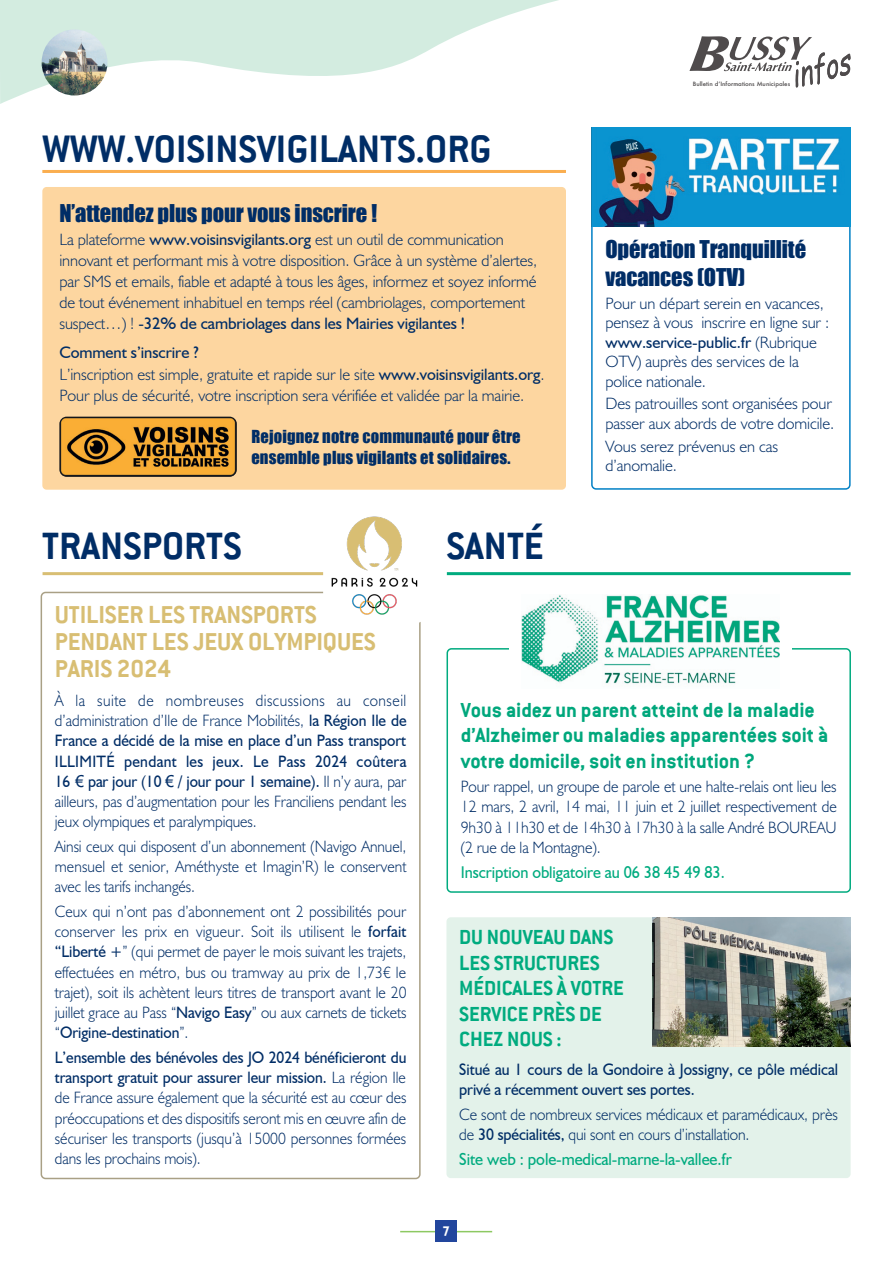
<style>
.page{position:relative;width:893px;height:1263px;background:#fff}
.page>*{position:absolute;margin:0;border:0;box-sizing:border-box;transform-origin:0 0}
.t1{font:700 42px "Conduit ITC";color:#002d66}
.t2{font:700 27px/27px "Conduit ITC";letter-spacing:-.005em;color:#d8be73}
.t3{font:700 22.5px/25.5px "Conduit ITC";letter-spacing:-.005em;color:#00a77c}
.t4{font:22.5px/28.5px "Impact";letter-spacing:-.005em;color:#002d66}
.t5{font:700 22.5px/25.5px "Conduit ITC";letter-spacing:-.005em;color:#00ab7f}
.t6{font:17.25px "Humanist 521 BT";letter-spacing:-.005em;color:#00ab7f;scale:.95 1}
.t7{font:17.1px "Humanist 521 BT";letter-spacing:-.005em;color:#00ab7f;scale:.95 1}
.t8{font:300 16.5px/20.2px "Humanist 521 BT";letter-spacing:-.005em;color:#002d66;text-align:justify;scale:.94 1}
.t9{font:300 16.5px/21px "Humanist 521 BT";letter-spacing:-.005em;color:#002d66}
.t10{font:300 16.5px/20.2px "Humanist 521 BT";letter-spacing:-.005em;color:#002d66;text-align:justify;scale:.95 1}
.t11{font:16.5px/20.2px "Humanist 521 BT";color:#002d66;scale:.95 1}
.t12{font:16.5px/21px "Impact";letter-spacing:.01em;color:#002d66}
.t13{font:700 13.95px "Humanist 521 BT";color:#fff;scale:.9 1}
.t14{font:500 5.7px "Futura";color:#231f20;scale:1.08 1}
.s1{font-weight:400}
.s2{font-family:"Arial";font-weight:400}
</style>
<div class="page">
<hr style="left:400px;top:1230px;width:92px;height:2px;background:#8dc962">
<div style="left:435px;top:1220px;width:22px;height:21px;background:#22469d"></div>
<svg style="left:5px;top:0;width:846px;height:102px"></svg>
<img style="left:42px;top:29px;width:65px;height:66px;border-radius:33px">
<svg style="left:689px;top:36px;width:161px;height:51px"></svg>
<div style="left:42px;top:187px;width:524px;height:302px;background:#fdd6a0;border-radius:4px"></div>
<div style="left:591px;top:187px;width:259px;height:302px;border:2px solid #0080c5;border-radius:4px"></div>
<div style="left:446px;top:648px;width:405px;height:244px;border:2px solid #00ab7f;border-radius:4px"></div>
<hr style="left:42px;top:170px;width:524px;height:3px;background:#faae4f">
<img style="left:59px;top:416px;width:178px;height:61px">
<div style="left:509px;top:587px;width:282px;height:109px;background:#fff"></div>
<img style="left:521px;top:595px;width:258px;height:89px">
<div style="left:446px;top:917px;width:404px;height:261px;background:#e3f2ea;border-radius:4px"></div>
<img style="left:653px;top:917px;width:197px;height:129px">
<div style="left:41px;top:591px;width:379px;height:588px;border:2px solid #a9a085;border-radius:4px"></div>
<hr style="left:43px;top:572px;width:377px;height:3px;background:#d8be73">
<hr style="left:447px;top:572px;width:403px;height:3px;background:#00ab7f">
<div style="left:323px;top:508px;width:102px;height:115px;background:#fff;border-radius:9px"></div>
<img style="left:331px;top:516px;width:87px;height:99px">
<img style="left:591px;top:127px;width:259px;height:100px">
<svg style="left:0;top:0;width:5px;height:104px"></svg>
<h1 class="t1" style="left:42px;top:124px;width:450px">WWW.VOISINSVIGILANTS.ORG</h1>
<h3 class="t4" style="left:59px;top:198px;width:319px">N’attendez plus pour vous inscrire !</h3>
<p class="t9" style="left:59px;top:228px;width:479px">La plateforme <span class="s1">www.voisinsvigilants.org</span> est un outil de communication innovant et performant mis à votre disposition. Grâce à un système d’alertes, par SMS et emails, fiable et adapté à tous les âges, informez et soyez informé de tout événement inhabituel en temps réel (cambriolages, comportement suspect…) ! <span class="s1">-32% de cambriolages dans les Mairies vigilantes !</span></p>
<p class="t9" style="left:59px;top:342px;width:487px"><span class="s1">Comment s’inscrire ?<br></span>L’inscription est simple, gratuite et rapide sur le site <span class="s1">www.voisinsvigilants.org</span>.<br>Pour plus de sécurité, votre inscription sera vérifiée et validée par la mairie.</p>
<p class="t12" style="left:251px;top:425px;width:271px">Rejoignez notre communauté pour être ensemble plus vigilants et solidaires.</p>
<h1 class="t1" style="left:42px;top:521px;width:201px">TRANSPORTS</h1>
<h1 class="t1" style="left:446px;top:521px;width:99px">SANTÉ</h1>
<p class="t14" style="left:692px;top:80px;width:92px">Bulletin dʼInformations Municipales</p>
<h3 class="t4" style="left:605px;top:234px;width:202px">Opération Tranquillité vacances (OTV)</h3>
<p class="t9" style="left:605px;top:293px;width:225px;line-height:19.5px">Pour un départ serein en vacances, pensez à vous inscrire en ligne sur : <span class="s1">www.service-public.fr</span> (Rubrique<br>OTV) auprès des services de la police nationale.</p>
<p class="t9" style="left:605px;top:394px;width:230px;line-height:19.5px">Des patrouilles sont organisées pour passer aux abords de votre domicile.</p>
<p class="t9" style="left:605px;top:436px;width:174px;line-height:19.5px">Vous serez prévenus en cas d’anomalie.</p>
<h2 class="t2" style="left:55px;top:600px;width:322px">UTILISER LES TRANSPORTS<br>PENDANT LES JEUX OLYMPIQUES<br>PARIS 2024</h2>
<p class="t8" style="left:55px;top:689px;width:376px">À la suite de nombreuses discussions au conseil d’administration d’Ile de France Mobilités, <span class="s1">la Région Ile de France a décidé de la mise en place d’un Pass transport ILLIMITÉ pendant les jeux. Le Pass 2024 coûtera 16</span> <span class="s2">€</span> <span class="s1">par jour (10</span> <span class="s2">€</span> <span class="s1">/ jour pour 1 semaine).</span> Il n’y aura, par ailleurs, pas d’augmentation pour les Franciliens pendant les jeux olympiques et paralympiques.</p>
<p class="t8" style="left:55px;top:835px;width:376px">Ainsi ceux qui disposent d’un abonnement (Navigo Annuel, mensuel et senior, Améthyste et Imagin’R) le conservent avec les tarifs inchangés.</p>
<p class="t8" style="left:55px;top:900px;width:375px">Ceux qui n’ont pas d’abonnement ont 2 possibilités pour conserver les prix en vigueur. Soit ils utilisent le <span class="s1">forfait “Liberté +</span>” (qui permet de payer le mois suivant les trajets, effectuées en métro, bus ou tramway au prix de 1,73€ le trajet), soit ils achètent leurs titres de transport avant le 20 juillet grace au Pass “<span class="s1">Navigo Easy</span>” ou aux carnets de tickets “<span class="s1">Origine-destination</span>”.</p>
<p class="t8" style="left:55px;top:1046px;width:375px"><span class="s1">L’ensemble des bénévoles des JO 2024 bénéficieront du transport gratuit pour assurer leur mission.</span> La région Ile de France assure également que la sécurité est au cœur des préoccupations et des dispositifs seront mis en œuvre afin de sécuriser les transports (jusqu’à 15000 personnes formées dans les prochains mois).</p>
<h3 class="t3" style="left:461px;top:696px;width:369px">Vous aidez un parent atteint de la maladie d’Alzheimer ou maladies apparentées soit à votre domicile, soit en institution ?</h3>
<p class="t10" style="left:461px;top:776px;width:397px">Pour rappel, un groupe de parole et une halte-relais ont lieu les 12 mars, 2 avril, 14 mai, 11 juin et 2 juillet respectivement de 9h30 à 11h30 et de 14h30 à 17h30 à la salle André BOUREAU (2 rue de la Montagne).</p>
<p class="t7" style="left:461px;top:861px;width:279px">Inscription obligatoire au 06 38 45 49 83.</p>
<h3 class="t5" style="left:459px;top:924px;width:166px">DU NOUVEAU DANS<br>LES STRUCTURES<br>MÉDICALES À VOTRE<br>SERVICE PRÈS DE<br>CHEZ NOUS :</h3>
<p class="t11" style="left:459px;top:1059px;width:400px">Situé au 1 cours de la Gondoire à Jossigny, ce pôle médical privé a récemment ouvert ses portes.</p>
<p class="t10" style="left:459px;top:1103px;width:400px">Ce sont de nombreux services médicaux et paramédicaux, près de <span class="s1">30 spécialités,</span> qui sont en cours d’installation.</p>
<p class="t6" style="left:459px;top:1148px;width:288px">Site web : pole-medical-marne-la-vallee.fr</p>
<p class="t13" style="left:443px;top:1222px;width:9px">7</p>
</div>
